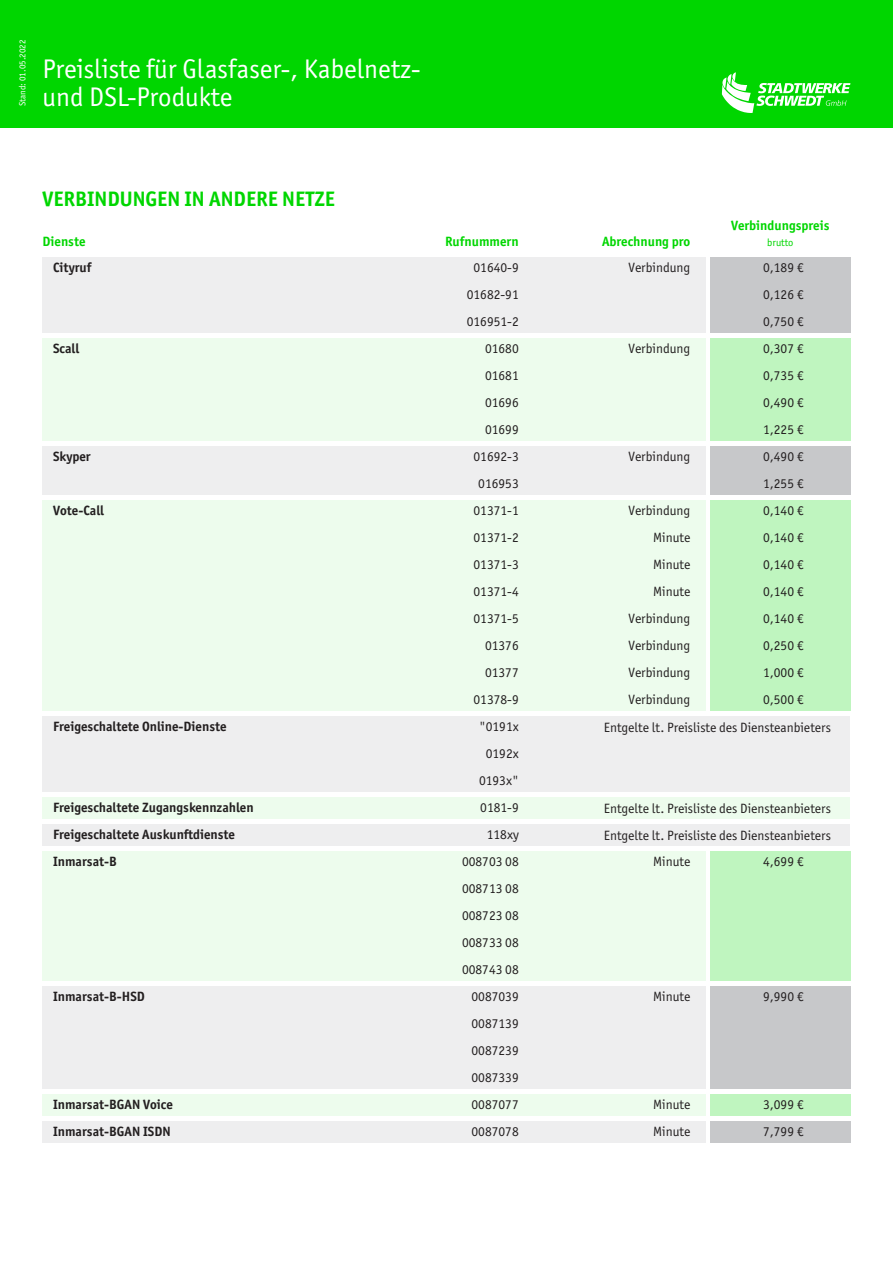
<style>
.page{position:relative;width:893px;height:1263px;background:#fff}
.page>*{position:absolute;margin:0;border:0;box-sizing:border-box;transform-origin:0 0}
.t1{font:27px/28.5px "Officina Sans ITC Pro";color:#fff}
.t2{font:700 21px "Officina Sans ITC Pro";color:#00d600}
.t3{font:13.5px/27px "Officina Sans ITC Pro";color:#231f20;text-align:right}
.t4{font:700 13.5px/27px "Officina Sans ITC Pro";color:#231f20}
.t5{font:700 13.5px "Officina Sans ITC Pro";color:#00d600}
.t6{font:10.5px "Officina Sans ITC Pro";color:#00d600}
.t7{font:9px "Officina Sans ITC Pro";color:#fff}
</style>
<div class="page">
<div style="left:43px;top:797px;width:807px;height:22px;background:#edfced"></div>
<div style="left:43px;top:257px;width:663px;height:76px;background:#eeeeef"></div>
<div style="left:43px;top:338px;width:663px;height:103px;background:#edfced"></div>
<div style="left:43px;top:446px;width:663px;height:49px;background:#eeeeef"></div>
<div style="left:43px;top:500px;width:663px;height:211px;background:#edfced"></div>
<div style="left:43px;top:716px;width:807px;height:76px;background:#eeeeef"></div>
<div style="left:43px;top:824px;width:807px;height:22px;background:#eeeeef"></div>
<div style="left:43px;top:851px;width:663px;height:130px;background:#edfced"></div>
<div style="left:43px;top:986px;width:663px;height:103px;background:#eeeeef"></div>
<div style="left:43px;top:1094px;width:663px;height:22px;background:#edfced"></div>
<div style="left:43px;top:1121px;width:663px;height:22px;background:#eeeeef"></div>
<div style="left:0;top:0;width:893px;height:128px;background:#00d600"></div>
<svg style="left:722px;top:72px;width:128px;height:41px"></svg>
<div style="left:710px;top:257px;width:140px;height:76px;background:#c7c8ca"></div>
<div style="left:710px;top:338px;width:140px;height:103px;background:#bff5bf"></div>
<div style="left:710px;top:446px;width:140px;height:48px;background:#c7c8ca"></div>
<div style="left:710px;top:500px;width:140px;height:211px;background:#bff5bf"></div>
<div style="left:710px;top:851px;width:140px;height:130px;background:#bff5bf"></div>
<div style="left:710px;top:986px;width:140px;height:103px;background:#c7c8ca"></div>
<div style="left:710px;top:1094px;width:140px;height:21px;background:#bff5bf"></div>
<div style="left:710px;top:1121px;width:140px;height:21px;background:#c7c8ca"></div>
<p class="t7" style="left:17px;top:106px;width:68px;rotate:-90deg">Stand: 01.05.2022</p>
<h1 class="t1" style="left:43px;top:54px;width:379px">Preisliste für Glasfaser-, Kabelnetz&shy;und DSL-Produkte</h1>
<h2 class="t2" style="left:43px;top:186px;width:294px">VERBINDUNGEN IN ANDERE NETZE</h2>
<p class="t5" style="left:731px;top:217px;width:100px">Verbindungspreis</p>
<p class="t5" style="left:43px;top:233px;width:44px">Dienste</p>
<p class="t5" style="left:445px;top:233px;width:75px">Rufnummern</p>
<p class="t5" style="left:602px;top:233px;width:90px">Abrechnung pro</p>
<p class="t6" style="left:767px;top:236px;width:28px">brutto</p>
<p class="t4" style="left:53px;top:254px;width:40px">Cityruf</p>
<p class="t4" style="left:53px;top:335px;width:28px">Scall</p>
<p class="t4" style="left:53px;top:443px;width:39px">Skyper</p>
<p class="t4" style="left:53px;top:497px;width:52px">Vote-Call</p>
<p class="t4" style="left:53px;top:713px;width:175px">Freigeschaltete Online-Dienste</p>
<p class="t4" style="left:53px;top:794px;width:202px">Freigeschaltete Zugangskennzahlen<br>Freigeschaltete Auskunftdienste<br>Inmarsat-B</p>
<p class="t4" style="left:53px;top:983px;width:93px">Inmarsat-B-HSD</p>
<p class="t4" style="left:53px;top:1091px;width:121px">Inmarsat-BGAN Voice<br>Inmarsat-BGAN ISDN</p>
<p class="t3" style="left:462px;top:254px;width:58px">01640-9<br>01682-91<br>016951-2<br>01680<br>01681<br>01696<br>01699<br>01692-3<br>016953<br>01371-1<br>01371-2<br>01371-3<br>01371-4<br>01371-5<br>01376<br>01377<br>01378-9 "0191x<br>0192x<br>0193x"<br>0181-9<br>118xy<br>008703 08<br>008713 08<br>008723 08<br>008733 08<br>008743 08<br>0087039<br>0087139<br>0087239<br>0087339<br>0087077<br>0087078</p>
<p class="t3" style="left:628px;top:254px;width:63px">Verbindung</p>
<p class="t3" style="left:763px;top:254px;width:42px;text-align:justify">0,189 € 0,126 € 0,750 € 0,307 € 0,735 € 0,490 € 1,225 € 0,490 € 1,255 € 0,140 € 0,140 € 0,140 € 0,140 € 0,140 € 0,250 € 1,000 € 0,500 €</p>
<p class="t3" style="left:628px;top:335px;width:63px">Verbindung</p>
<p class="t3" style="left:628px;top:443px;width:63px">Verbindung</p>
<p class="t3" style="left:628px;top:497px;width:63px">Verbindung<br>Minute<br>Minute<br>Minute<br>Verbindung<br>Verbindung<br>Verbindung<br>Verbindung</p>
<p class="t3" style="left:604px;top:714px;width:229px">Entgelte lt. Preisliste des Diensteanbieters</p>
<p class="t3" style="left:604px;top:795px;width:229px">Entgelte lt. Preisliste des Diensteanbieters</p>
<p class="t3" style="left:604px;top:822px;width:229px">Entgelte lt. Preisliste des Diensteanbieters</p>
<p class="t3" style="left:653px;top:848px;width:39px">Minute</p>
<p class="t3" style="left:763px;top:848px;width:42px">4,699 €</p>
<p class="t3" style="left:653px;top:983px;width:39px">Minute</p>
<p class="t3" style="left:763px;top:983px;width:42px">9,990 €</p>
<p class="t3" style="left:653px;top:1091px;width:39px;text-align:left">Minute<br>Minute</p>
<p class="t3" style="left:763px;top:1091px;width:42px;text-align:left">3,099 €<br>7,799 €</p>
</div>
